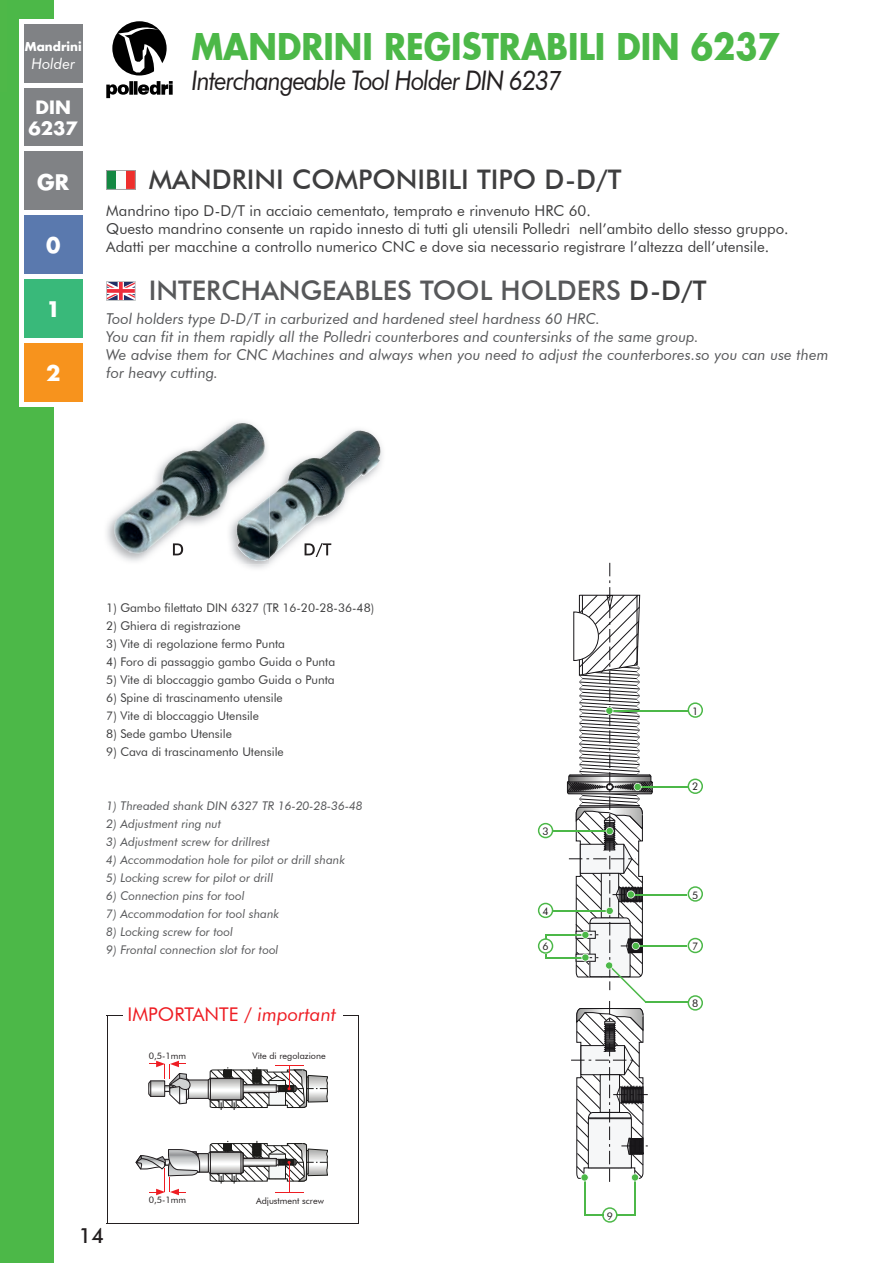
<style>
.page{position:relative;width:893px;height:1263px;background:#fff}
.page>*{position:absolute;margin:0;border:0;box-sizing:border-box;transform-origin:0 0}
.t1{font:700 36px "Futura";color:#4cb848;scale:.9 1}
.t2{font:500 27px "Futura BT";color:#57585a}
.t3{font:italic 27px "Futura BT";letter-spacing:-.045em;color:#231f20;scale:.9 1}
.t4{font:500 27px "Futura BT";color:#3e3e3f}
.t5{font:700 21px "Futura";color:#fff}
.t6{font:500 21px "Futura BT";color:#231f20}
.t7{font:18.9px "Futura BT";color:#ee1d23}
.t8{font:700 18px/21.6px "Futura";color:#fff;text-align:center}
.t9{font:italic 15px/18px "Futura BT";color:#57585a}
.t10{font:15px/18px "Futura BT";color:#3e3e3f}
.t11{font:italic 15px "Futura BT";color:#fff}
.t12{font:12px "Futura BT";color:#3e3e3f}
.t13{font:italic 12px "Futura BT";color:#57585a}
.t14{font:700 12px "Futura";color:#fff}
.t15{font:10.5px "Futura BT";color:#231f20}
.t16{font:9px "Futura BT";color:#231f20}
.s1{color:#3e3e3f}
.s2{font-style:italic}
</style>
<div class="page">
<div style="left:0;top:0;width:53px;height:1263px;background:#4cb848"></div>
<svg style="left:344px;top:1015px;width:14px;height:1px"></svg>
<hr style="left:358px;top:1015px;width:1px;height:208px;background:#231f20">
<hr style="left:106px;top:1223px;width:253px;height:1px;background:#231f20">
<svg style="left:106px;top:1015px;width:16px;height:1px"></svg>
<hr style="left:107px;top:1015px;width:1px;height:208px;background:#231f20">
<svg style="left:149px;top:1061px;width:179px;height:49px"></svg>
<svg style="left:136px;top:1141px;width:192px;height:54px"></svg>
<svg style="left:688px;top:702px;width:15px;height:16px"></svg>
<hr style="left:610px;top:710px;width:78px;height:1px;background:#4cb848">
<svg style="left:688px;top:778px;width:15px;height:16px"></svg>
<hr style="left:638px;top:786px;width:50px;height:2px;background:#4cb848">
<svg style="left:688px;top:886px;width:15px;height:16px"></svg>
<hr style="left:631px;top:894px;width:56px;height:1px;background:#4cb848">
<svg style="left:688px;top:938px;width:15px;height:15px"></svg>
<hr style="left:636px;top:945px;width:51px;height:2px;background:#4cb848">
<svg style="left:538px;top:823px;width:15px;height:15px"></svg>
<hr style="left:553px;top:830px;width:56px;height:2px;background:#4cb848">
<svg style="left:538px;top:903px;width:15px;height:15px"></svg>
<hr style="left:553px;top:910px;width:56px;height:1px;background:#4cb848">
<hr style="left:546px;top:957px;width:39px;height:1px;background:#4cb848">
<hr style="left:546px;top:934px;width:39px;height:2px;background:#4cb848">
<svg style="left:538px;top:935px;width:15px;height:23px"></svg>
<hr style="left:584px;top:1178px;width:1px;height:38px;background:#4cb848">
<hr style="left:634px;top:1178px;width:2px;height:38px;background:#4cb848">
<svg style="left:585px;top:1207px;width:49px;height:16px"></svg>
<svg style="left:688px;top:995px;width:15px;height:16px"></svg>
<svg style="left:567px;top:563px;width:86px;height:622px"></svg>
<hr style="left:645px;top:1001px;width:44px;height:2px;background:#4cb848">
<svg style="left:108px;top:283px;width:25px;height:15px"></svg>
<div style="left:106px;top:281px;width:29px;height:19px;border:1px solid #c7cbcb"></div>
<svg style="left:106px;top:170px;width:30px;height:20px"></svg>
<img style="left:270px;top:458px;width:54px;height:39px">
<img style="left:305px;top:543px;width:26px;height:14px">
<img style="left:303px;top:430px;width:56px;height:32px">
<img style="left:106px;top:421px;width:148px;height:141px">
<img style="left:226px;top:426px;width:44px;height:139px">
<img style="left:236px;top:497px;width:33px;height:52px">
<svg style="left:173px;top:543px;width:10px;height:12px"></svg>
<img style="left:213px;top:423px;width:30px;height:18px">
<svg style="left:106px;top:21px;width:67px;height:77px"></svg>
<div style="left:21px;top:340px;width:64px;height:64px;background:#f7931d"></div>
<div style="left:21px;top:277px;width:64px;height:63px;background:#39b97a"></div>
<div style="left:21px;top:213px;width:64px;height:64px;background:#5a79ae"></div>
<div style="left:24px;top:24px;width:59px;height:186px;background:#808285"></div>
<div style="left:19px;top:340px;width:5px;height:66px;background:#fff"></div>
<hr style="left:24px;top:402px;width:59px;height:4px;background:#fff">
<div style="left:19px;top:277px;width:5px;height:63px;background:#fff"></div>
<div style="left:24px;top:338px;width:59px;height:5px;background:#fff"></div>
<div style="left:19px;top:213px;width:5px;height:64px;background:#fff"></div>
<div style="left:24px;top:274px;width:59px;height:5px;background:#fff"></div>
<div style="left:19px;top:149px;width:5px;height:64px;background:#fff"></div>
<div style="left:24px;top:210px;width:59px;height:5px;background:#fff"></div>
<div style="left:19px;top:85px;width:5px;height:64px;background:#fff"></div>
<hr style="left:24px;top:147px;width:59px;height:4px;background:#fff">
<div style="left:19px;top:19px;width:5px;height:66px;background:#fff"></div>
<hr style="left:24px;top:83px;width:59px;height:4px;background:#fff">
<div style="left:24px;top:19px;width:59px;height:5px;background:#fff"></div>
<hr style="left:83px;top:340px;width:4px;height:66px;background:#fff">
<hr style="left:83px;top:277px;width:4px;height:63px;background:#fff">
<hr style="left:83px;top:213px;width:4px;height:64px;background:#fff">
<p class="t14" style="left:25px;top:38px;width:58px">Mandrini</p>
<p class="t11" style="left:31px;top:54px;width:45px">Holder</p>
<h3 class="t8" style="left:29px;top:96px;width:51px">DIN<br>6237</h3>
<h3 class="t5" style="left:37px;top:167px;width:33px">GR</h3>
<h3 class="t5" style="left:46px;top:231px;width:16px">0</h3>
<h3 class="t5" style="left:46px;top:295px;width:16px">1</h3>
<h3 class="t5" style="left:46px;top:359px;width:16px">2</h3>
<h1 class="t1" style="left:191px;top:21px;width:655px">MANDRINI REGISTRABILI DIN 6237</h1>
<h2 class="t3" style="left:191px;top:64px;width:413px">Interchangeable Tool Holder DIN 6237</h2>
<h2 class="t4" style="left:149px;top:163px;width:474px">MANDRINI COMPONIBILI TIPO D-D/T</h2>
<p class="t10" style="left:106px;top:202px;width:684px">Mandrino tipo D-D/T in acciaio cementato, temprato e rinvenuto HRC 60.<br>Questo mandrino consente un rapido innesto di tutti gli utensili Polledri nell’ambito dello stesso gruppo.<br>Adatti per macchine a controllo numerico CNC e dove sia necessario registrare l’altezza dell’utensile.</p>
<h2 class="t2" style="left:149px;top:274px;width:559px">INTERCHANGEABLES TOOL HOLDERS <span class="s1">D-D/T</span></h2>
<p class="t9" style="left:106px;top:310px;width:724px">Tool holders type D-D/T in carburized and hardened steel hardness 60 HRC.<br>You can fit in them rapidly all the Polledri counterbores and countersinks of the same group.<br>We advise them for CNC Machines and always when you need to adjust the counterbores.so you can use them for heavy cutting.</p>
<p class="t12" style="left:106px;top:600px;width:269px">1) Gambo filettato DIN 6327 (TR 16-20-28-36-48)</p>
<p class="t12" style="left:106px;top:618px;width:136px">2) Ghiera di registrazione</p>
<p class="t12" style="left:106px;top:636px;width:180px">3) Vite di regolazione fermo Punta</p>
<p class="t12" style="left:106px;top:654px;width:230px">4) Foro di passaggio gambo Guida o Punta</p>
<p class="t12" style="left:106px;top:672px;width:230px">5) Vite di bloccaggio gambo Guida o Punta</p>
<p class="t12" style="left:106px;top:690px;width:178px">6) Spine di trascinamento utensile</p>
<p class="t12" style="left:106px;top:708px;width:154px">7) Vite di bloccaggio Utensile</p>
<p class="t12" style="left:106px;top:726px;width:127px">8) Sede gambo Utensile</p>
<p class="t12" style="left:106px;top:744px;width:179px">9) Cava di trascinamento Utensile</p>
<p class="t13" style="left:106px;top:798px;width:258px">1) Threaded shank DIN 6327 TR 16-20-28-36-48</p>
<p class="t13" style="left:106px;top:816px;width:116px">2) Adjustment ring nut</p>
<p class="t13" style="left:106px;top:834px;width:165px">3) Adjustment screw for drillrest</p>
<p class="t13" style="left:106px;top:852px;width:240px">4) Accommodation hole for pilot or drill shank</p>
<p class="t13" style="left:106px;top:870px;width:168px">5) Locking screw for pilot or drill</p>
<p class="t13" style="left:106px;top:888px;width:140px">6) Connection pins for tool</p>
<p class="t13" style="left:106px;top:906px;width:174px">7) Accommodation for tool shank</p>
<p class="t13" style="left:106px;top:924px;width:128px">8) Locking screw for tool</p>
<p class="t13" style="left:106px;top:942px;width:174px">9) Frontal connection slot for tool</p>
<h3 class="t7" style="left:128px;top:1003px;width:210px">IMPORTANTE / <span class="s2">important</span></h3>
<p class="t16" style="left:149px;top:1050px;width:39px">0,5-1mm</p>
<p class="t16" style="left:252px;top:1050px;width:75px">Vite di regolazione</p>
<p class="t16" style="left:149px;top:1194px;width:39px">0,5-1mm</p>
<p class="t16" style="left:256px;top:1195px;width:69px">Adjustment screw</p>
<p class="t15" style="left:542px;top:825px;width:8px">3</p>
<p class="t15" style="left:542px;top:904px;width:8px">4</p>
<p class="t15" style="left:542px;top:940px;width:8px">6</p>
<p class="t15" style="left:692px;top:704px;width:8px">1</p>
<p class="t15" style="left:692px;top:780px;width:8px">2</p>
<p class="t15" style="left:692px;top:888px;width:8px">5</p>
<p class="t15" style="left:692px;top:940px;width:8px">7</p>
<p class="t15" style="left:692px;top:997px;width:8px">8</p>
<p class="t15" style="left:607px;top:1210px;width:8px">9</p>
<h3 class="t6" style="left:79px;top:1223px;width:27px">14</h3>
</div>
